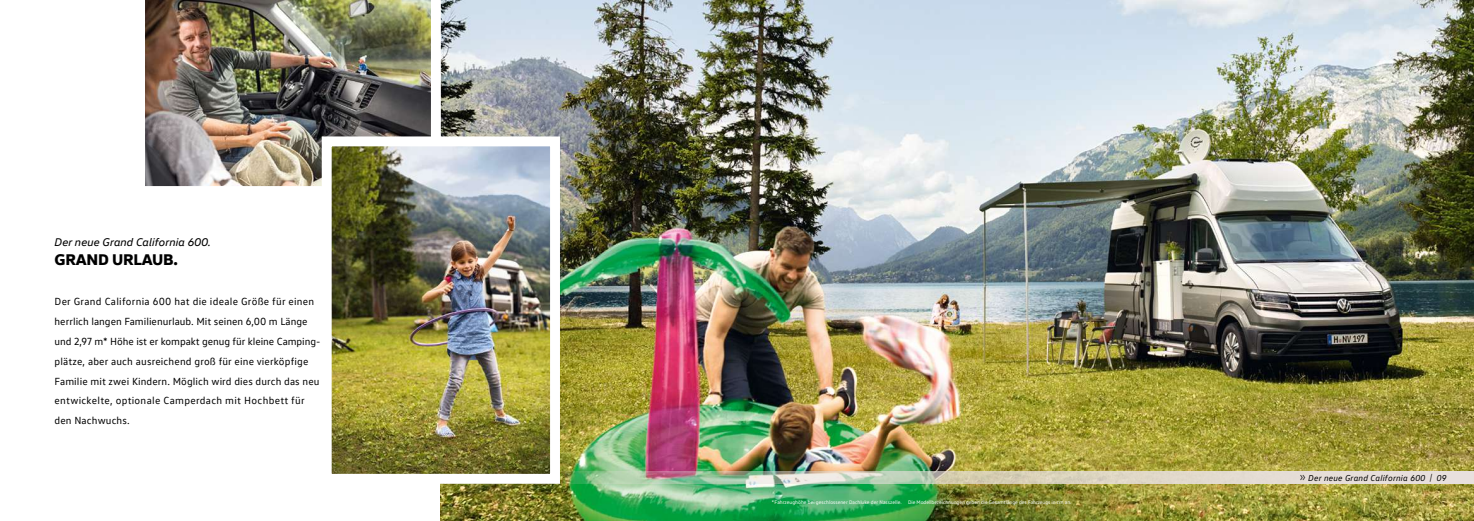
<style>
.page{position:relative;width:1474px;height:521px;background:#fff}
.page>*{position:absolute;margin:0;border:0;box-sizing:border-box;transform-origin:0 0}
.t1{font:800 15.75px "VW Head";letter-spacing:-.015em;color:#000}
.t2{font:italic 11.38px "VW Head";color:#000}
.t3{font:10.5px/19.9px "VW Text";letter-spacing:.01em;color:#000}
.t4{font:italic 8.75px "VW Text";letter-spacing:.015em;color:#000}
.t5{font:5.25px "VW Text";letter-spacing:-.01em;color:#fff}
.s1{font-weight:300;font-style:normal;font-size:13.12px}
</style>
<div class="page">
<img style="left:441px;top:0;width:1032px;height:521px">
<img style="left:145px;top:0;width:296px;height:187px">
<img style="left:333px;top:147px;width:216px;height:326px">
<div style="left:322px;top:136px;width:238px;height:348px;border:10px solid #fff"></div>
<img style="left:565px;top:471px;width:908px;height:13px">
<p class="t2" style="left:55px;top:235px;width:158px">Der neue Grand California 600.</p>
<h1 class="t1" style="left:55px;top:251px;width:125px">GRAND URLAUB.</h1>
<p class="t3" style="left:55px;top:293px;width:267px">Der Grand California 600 hat die ideale Größe für einen herrlich langen Familienurlaub. Mit seinen 6,00 m Länge und 2,97 m* Höhe ist er kompakt genug für kleine Camping&shy;plätze, aber auch ausreichend groß für eine vierköpfige Familie mit zwei Kindern. Möglich wird dies durch das neu entwickelte, optionale Camperdach mit Hochbett für den Nachwuchs.</p>
<p class="t5" style="left:771px;top:500px;width:301px">* Fahrzeughöhe bei geschlossener Dachluke der Nasszelle. Die Modellbezeichnungen geben die Gesamtlänge des Fahrzeugs in cm an.</p>
<p class="t4" style="left:1299px;top:472px;width:149px"><span class="s1">»</span> Der neue Grand California 600 | 09</p>
</div>
